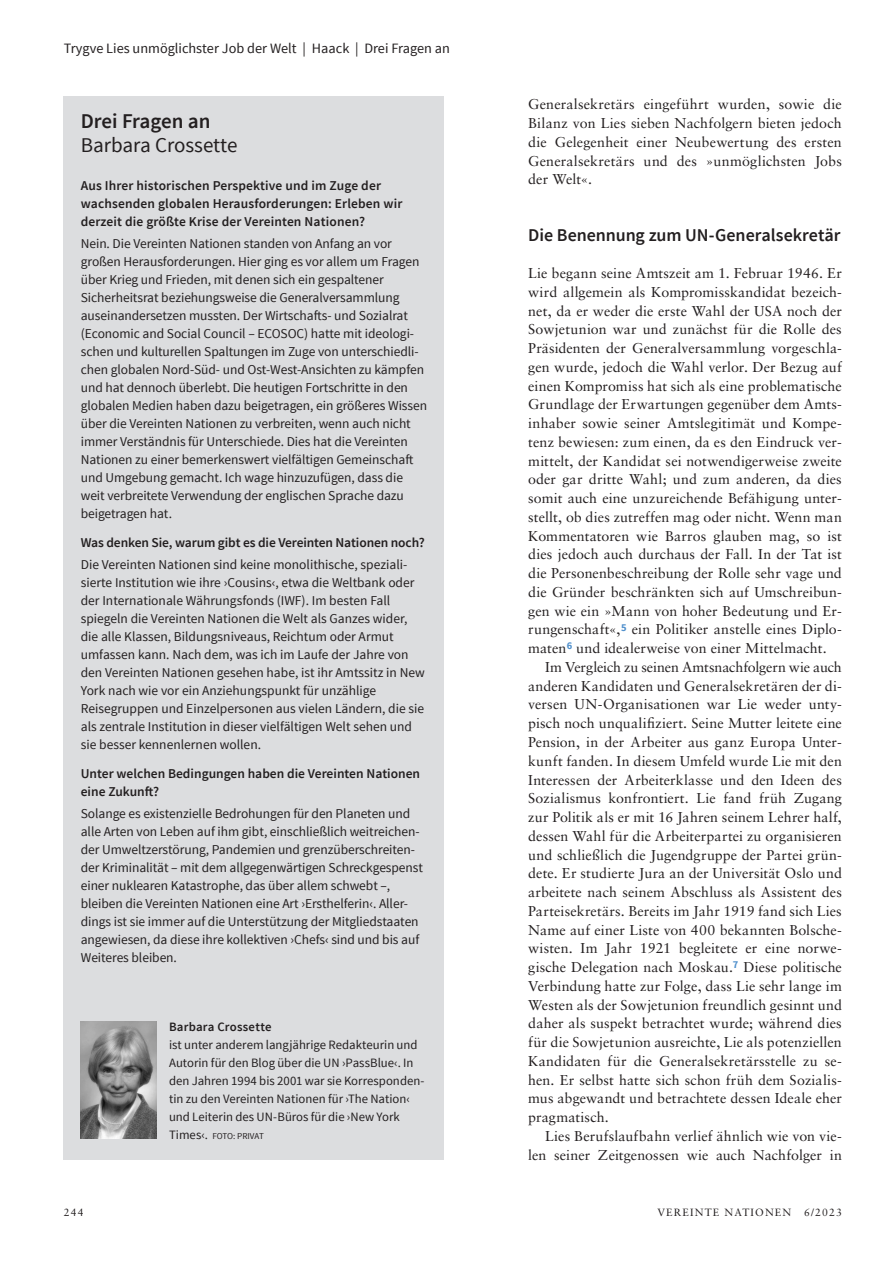
<style>
.page{position:relative;width:893px;height:1263px;background:#fff}
.page>*{position:absolute;margin:0;border:0;box-sizing:border-box;transform-origin:0 0}
.Headline{font:21px "Source Sans Pro";color:#231f20}
.Headline-2{font:600 21px "Source Sans Pro";color:#231f20}
.Subheadline_schwarz{font:600 18px "Source Sans Pro";letter-spacing:-.005em;color:#231f20}
.Fließtext_Einrückung{font:14.25px/18.8px "Sabon LT Std";letter-spacing:.005em;color:#231f20;text-align:justify}
.Fließtext_ohn_Einrüc{font:14.25px/18.8px "Sabon LT Std";letter-spacing:.005em;color:#231f20;text-align:justify}
.Kolumnentitel{font:14.25px "Source Sans Pro";color:#231f20}
.Antwort{font:13.5px/18px "Source Sans Pro";letter-spacing:-.005em;color:#231f20}
.Frage{font:600 13.5px/18px "Source Sans Pro";color:#231f20}
.Bildunterschrift{font:12.75px/18px "Source Sans Pro";color:#231f20}
.BU_Name{font:600 12.75px "Source Sans Pro";letter-spacing:.02em;color:#231f20}
.Seitenzahl_Ausgabe{font:10.5px "Sabon LT Std";letter-spacing:.11em;color:#231f20}
.Bildunterschrift-2{font:9px "Source Sans Pro";letter-spacing:-.01em;color:#231f20}
.s1{font-size:12.75px}
</style>
<div class="page">
<div style="left:64px;top:96px;width:380px;height:1063px;background:#dcdddf"></div>
<img style="left:81px;top:1021px;width:76px;height:118px">
<p class="Kolumnentitel" style="left:64px;top:40px;width:388px">Trygve Lies unmöglichster Job der Welt | Haack | Drei Fragen an</p>
<p class="Headline-2" style="left:81px;top:108px;width:131px">Drei Fragen an</p>
<p class="Headline" style="left:81px;top:132px;width:158px">Barbara Crossette</p>
<p class="Frage" style="left:81px;top:177px;width:323px">Aus Ihrer historischen Perspektive und im Zuge der wachsenden globalen Herausforderungen: Erleben wir derzeit die größte Krise der Vereinten Nationen?</p>
<p class="Antwort" style="left:81px;top:235px;width:348px">Nein. Die Vereinten Nationen standen von Anfang an vor großen Herausforderungen. Hier ging es vor allem um Fragen über Krieg und Frieden, mit denen sich ein gespaltener Sicherheitsrat beziehungsweise die Generalversammlung auseinandersetzen mussten. Der Wirtschafts- und Sozialrat (Economic and Social Council – ECOSOC) hatte mit ideologi&shy;schen und kulturellen Spaltungen im Zuge von unterschiedli&shy;chen globalen Nord-Süd- und Ost-West-Ansichten zu kämpfen und hat dennoch überlebt. Die heutigen Fortschritte in den globalen Medien haben dazu beigetragen, ein größeres Wissen über die Vereinten Nationen zu verbreiten, wenn auch nicht immer Verständnis für Unterschiede. Dies hat die Vereinten Nationen zu einer bemerkenswert vielfältigen Gemeinschaft und Umgebung gemacht. Ich wage hinzuzufügen, dass die weit verbreitete Verwendung der englischen Sprache dazu beigetragen hat.</p>
<p class="Frage" style="left:81px;top:534px;width:346px">Was denken Sie, warum gibt es die Vereinten Nationen noch?</p>
<p class="Antwort" style="left:81px;top:556px;width:346px">Die Vereinten Nationen sind keine monolithische, speziali&shy;sierte Institution wie ihre ›Cousins‹, etwa die Weltbank oder der Internationale Währungsfonds (IWF). Im besten Fall spiegeln die Vereinten Nationen die Welt als Ganzes wider, die alle Klassen, Bildungsniveaus, Reichtum oder Armut umfassen kann. Nach dem, was ich im Laufe der Jahre von den Vereinten Nationen gesehen habe, ist ihr Amtssitz in New York nach wie vor ein Anziehungspunkt für unzählige Reisegruppen und Einzelpersonen aus vielen Ländern, die sie als zentrale Institution in dieser vielfältigen Welt sehen und sie besser kennenlernen wollen.</p>
<p class="Frage" style="left:81px;top:765px;width:341px">Unter welchen Bedingungen haben die Vereinten Nationen eine Zukunft?</p>
<p class="Antwort" style="left:81px;top:805px;width:344px">Solange es existenzielle Bedrohungen für den Planeten und alle Arten von Leben auf ihm gibt, einschließlich weitreichen&shy;der Umweltzerstörung, Pandemien und grenzüberschreiten&shy;der Kriminalität – mit dem allgegenwärtigen Schreckgespenst einer nuklearen Katastrophe, das über allem schwebt –, bleiben die Vereinten Nationen eine Art ›Ersthelferin‹. Aller&shy;dings ist sie immer auf die Unterstützung der Mitgliedstaaten angewiesen, da diese ihre kollektiven ›Chefs‹ sind und bis auf Weiteres bleiben.</p>
<p class="BU_Name" style="left:169px;top:1018px;width:104px">Barbara Crossette</p>
<p class="Bildunterschrift" style="left:169px;top:1036px;width:257px">ist unter anderem langjährige Redakteurin und Autorin für den Blog über die UN ›PassBlue‹. In den Jahren 1994 bis 2001 war sie Korresponden&shy;tin zu den Vereinten Nationen für ›The Nation‹ und Leiterin des UN-Büros für die ›New York</p>
<p class="Bildunterschrift-2" style="left:169px;top:1130px;width:96px"><span class="s1">Times‹.</span> FOTO: PRIVAT</p>
<p class="Fließtext_Einrückung" style="left:528px;top:95px;width:315px">Generalsekretärs eingeführt wurden, sowie die Bilanz von Lies sieben Nachfolgern bieten jedoch die Gelegenheit einer Neubewertung des ersten Generalsekretärs und des »unmöglichsten Jobs der Welt«.</p>
<p class="Subheadline_schwarz" style="left:528px;top:223px;width:314px">Die Benennung zum UN-Generalsekretär</p>
<p class="Fließtext_ohn_Einrüc" style="left:528px;top:264px;width:315px">Lie begann seine Amtszeit am 1. Februar 1946. Er wird allgemein als Kompromisskandidat bezeich&shy;net, da er weder die erste Wahl der USA noch der Sowjetunion war und zunächst für die Rolle des Präsidenten der Generalversammlung vorgeschla&shy;gen wurde, jedoch die Wahl verlor. Der Bezug auf einen Kompromiss hat sich als eine problematische Grundlage der Erwartungen gegenüber dem Amts&shy;inhaber sowie seiner Amtslegitimät und Kompe&shy;tenz bewiesen: zum einen, da es den Eindruck ver&shy;mittelt, der Kandidat sei notwendigerweise zweite oder gar dritte Wahl; und zum anderen, da dies somit auch eine unzureichende Befähigung unter&shy;stellt, ob dies zutreffen mag oder nicht. Wenn man Kommentatoren wie Barros glauben mag, so ist dies jedoch auch durchaus der Fall. In der Tat ist die Personenbeschreibung der Rolle sehr vage und die Gründer beschränkten sich auf Umschreibun&shy;gen wie ein »Mann von hoher Bedeutung und Er&shy;rungenschaft«,<sup>5</sup> ein Politiker anstelle eines Diplo&shy;maten<sup>6</sup> und idealerweise von einer Mittelmacht.</p>
<p class="Fließtext_Einrückung" style="left:528px;top:657px;width:315px;text-indent:17px">Im Vergleich zu seinen Amtsnachfolgern wie auch anderen Kandidaten und Generalsekretären der di&shy;versen UN-Organisationen war Lie weder unty&shy;pisch noch unqualifiziert. Seine Mutter leitete eine Pension, in der Arbeiter aus ganz Europa Unter&shy;kunft fanden. In diesem Umfeld wurde Lie mit den Interessen der Arbeiterklasse und den Ideen des Sozialismus konfrontiert. Lie fand früh Zugang zur Politik als er mit 16 Jahren seinem Lehrer half, dessen Wahl für die Arbeiterpartei zu organisieren und schließlich die Jugendgruppe der Partei grün&shy;dete. Er studierte Jura an der Universität Oslo und arbeitete nach seinem Abschluss als Assistent des Parteisekretärs. Bereits im Jahr 1919 fand sich Lies Name auf einer Liste von 400 bekannten Bolsche&shy;wisten. Im Jahr 1921 begleitete er eine norwe&shy;gische Delegation nach Moskau.<sup>7</sup> Diese politische Verbindung hatte zur Folge, dass Lie sehr lange im Westen als der Sowjetunion freundlich gesinnt und daher als suspekt betrachtet wurde; während dies für die Sowjetunion ausreichte, Lie als potenziellen Kandidaten für die Generalsekretärsstelle zu se&shy;hen. Er selbst hatte sich schon früh dem Sozialis&shy;mus abgewandt und betrachtete dessen Ideale eher pragmatisch.</p>
<p class="Fließtext_Einrückung" style="left:528px;top:1126px;width:315px;text-align:right">Lies Berufslaufbahn verlief ähnlich wie von vie&shy;len seiner Zeitgenossen wie auch Nachfolger in</p>
<p class="Seitenzahl_Ausgabe" style="left:64px;top:1206px;width:21px">244</p>
<p class="Seitenzahl_Ausgabe" style="left:657px;top:1206px;width:186px">VEREINTE NATIONEN 6/2023</p>
</div>
